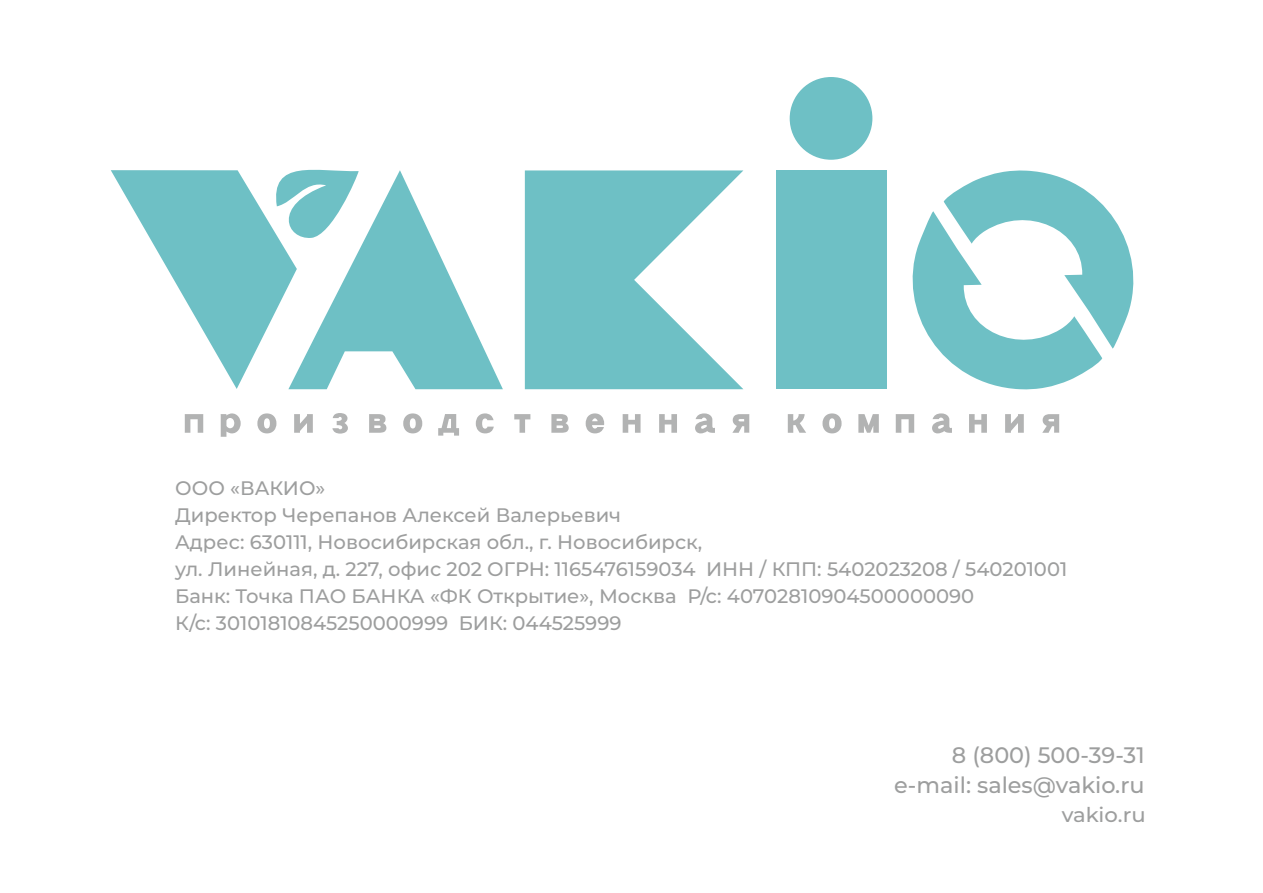
<style>
.page{position:relative;width:1263px;height:893px;background:#fff}
.page>*{position:absolute;margin:0;border:0;box-sizing:border-box;transform-origin:0 0}
.t1{font:500 22.35px/30.9px "Montserrat";color:#9d9e9e;text-align:right}
.t2{font:500 20.4px "Montserrat";color:#9d9e9e;scale:1.04 1}
.t3{font:500 19.5px/27px "Montserrat";color:#9d9e9e}
</style>
<div class="page">
<svg style="left:359px;top:170px;width:144px;height:219px;fill:#6ec0c5"></svg>
<svg style="left:111px;top:169px;width:248px;height:220px"></svg>
<svg style="left:525px;top:170px;width:218px;height:219px;fill:#6ec0c5"></svg>
<div style="left:776px;top:170px;width:110px;height:219px;background:#6ec0c5"></div>
<div style="left:790px;top:77px;width:82px;height:83px;background:#6ec0c5;border-radius:41px"></div>
<svg style="left:912px;top:170px;width:222px;height:220px"></svg>
<svg style="left:185px;top:413px;width:874px;height:24px"></svg>
<p class="t3" style="left:175px;top:475px;width:894px">ООО «ВАКИО»<br>Директор Черепанов Алексей Валерьевич<br>Адрес: 630111, Новосибирская обл., г. Новосибирск,<br>ул. Линейная, д. 227, офис 202 ОГРН: 1165476159034 ИНН / КПП: 5402023208 / 540201001<br>Банк: Точка ПАО БАНКА «ФК Открытие», Москва Р/с: 40702810904500000090<br>К/с: 30101810845250000999 БИК: 044525999</p>
<p class="t1" style="left:894px;top:739px;width:252px">8 (800) 500-39-31 e-mail: sales@vakio.ru</p>
<p class="t2" style="left:1062px;top:802px;width:82px">vakio.ru</p>
</div>
